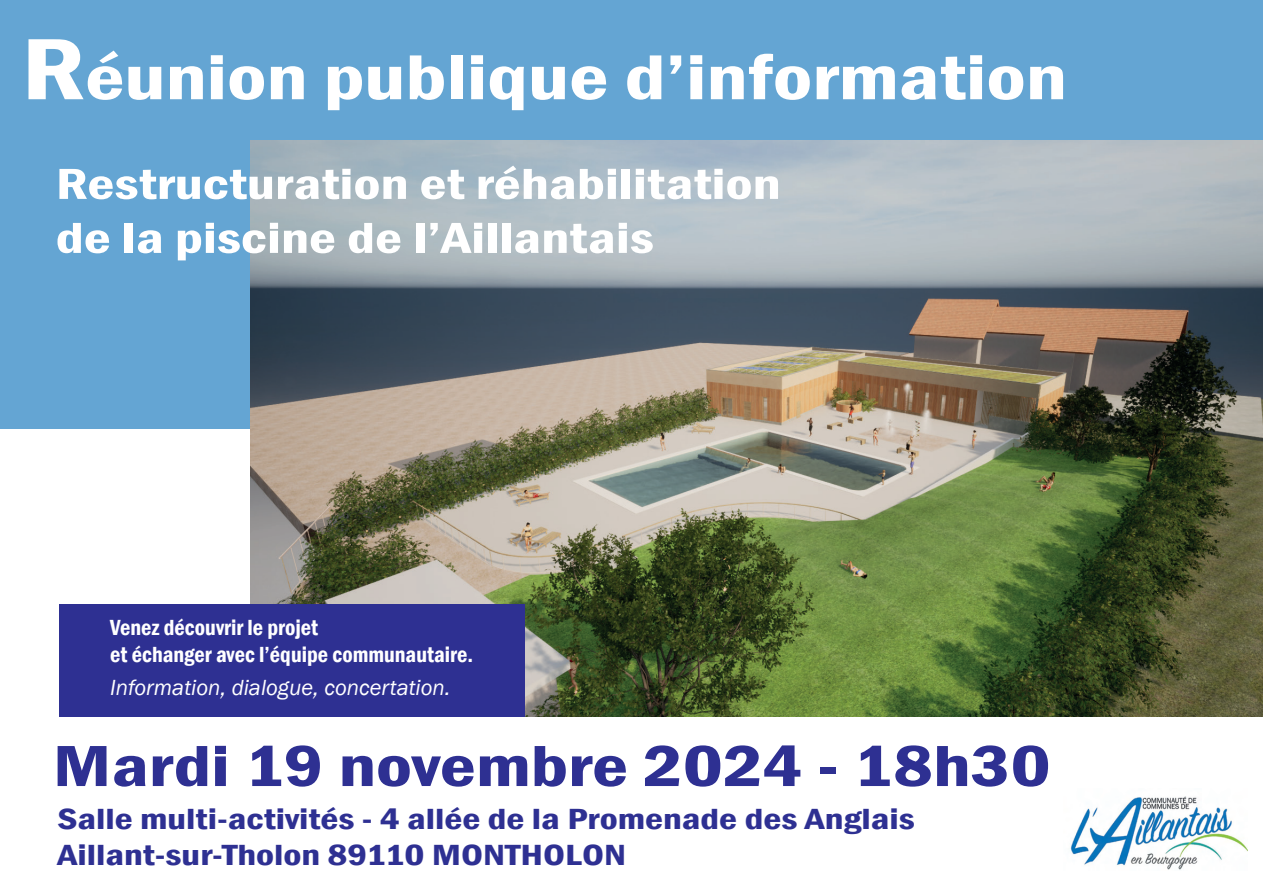
<style>
.page{position:relative;width:1263px;height:893px;background:#fff}
.page>*{position:absolute;margin:0;border:0;box-sizing:border-box;transform-origin:0 0}
.t1{font:600 condensed 65.7px "Franklin Gothic";color:#fff;scale:1.31 1}
.t2{font:600 condensed 60px "Franklin Gothic";color:#2e3092;scale:1.31 1}
.t3{font:600 condensed 45px/54px "Franklin Gothic";color:#fff;scale:1.31 1}
.t4{font:600 condensed 30px/36px "Franklin Gothic";color:#2e3092;scale:1.31 1}
.t5{font:600 condensed 22.5px/27px "Franklin Gothic";color:#fff}
.t6{font:italic 22.5px "Franklin Gothic";color:#fff}
.s1{font-size:90px}
</style>
<div class="page">
<div style="left:0;top:0;width:1263px;height:428px;background:#64a5d3"></div>
<img style="left:250px;top:140px;width:1013px;height:576px">
<div style="left:59px;top:604px;width:466px;height:112px;background:#2e3092"></div>
<img style="left:1070px;top:796px;width:178px;height:74px">
<h1 class="t1" style="left:21px;top:33px;width:800px"><span class="s1">R</span>éunion publique d’information</h1>
<h3 class="t3" style="left:56px;top:156px;width:555px">Restructuration et réhabilitation de la piscine de l’Aillantais</h3>
<p class="t5" style="left:110px;top:614px;width:365px">Venez découvrir le projet<br>et échanger avec l’équipe communautaire.</p>
<p class="t6" style="left:110px;top:674px;width:342px">Information, dialogue, concertation.</p>
<h2 class="t2" style="left:53px;top:726px;width:763px">Mardi 19 novembre 2024 - 18h30</h2>
<p class="t4" style="left:58px;top:801px;width:656px">Salle multi-activités - 4 allée de la Promenade des Anglais<br>Aillant-sur-Tholon 89110 MONTHOLON</p>
</div>
